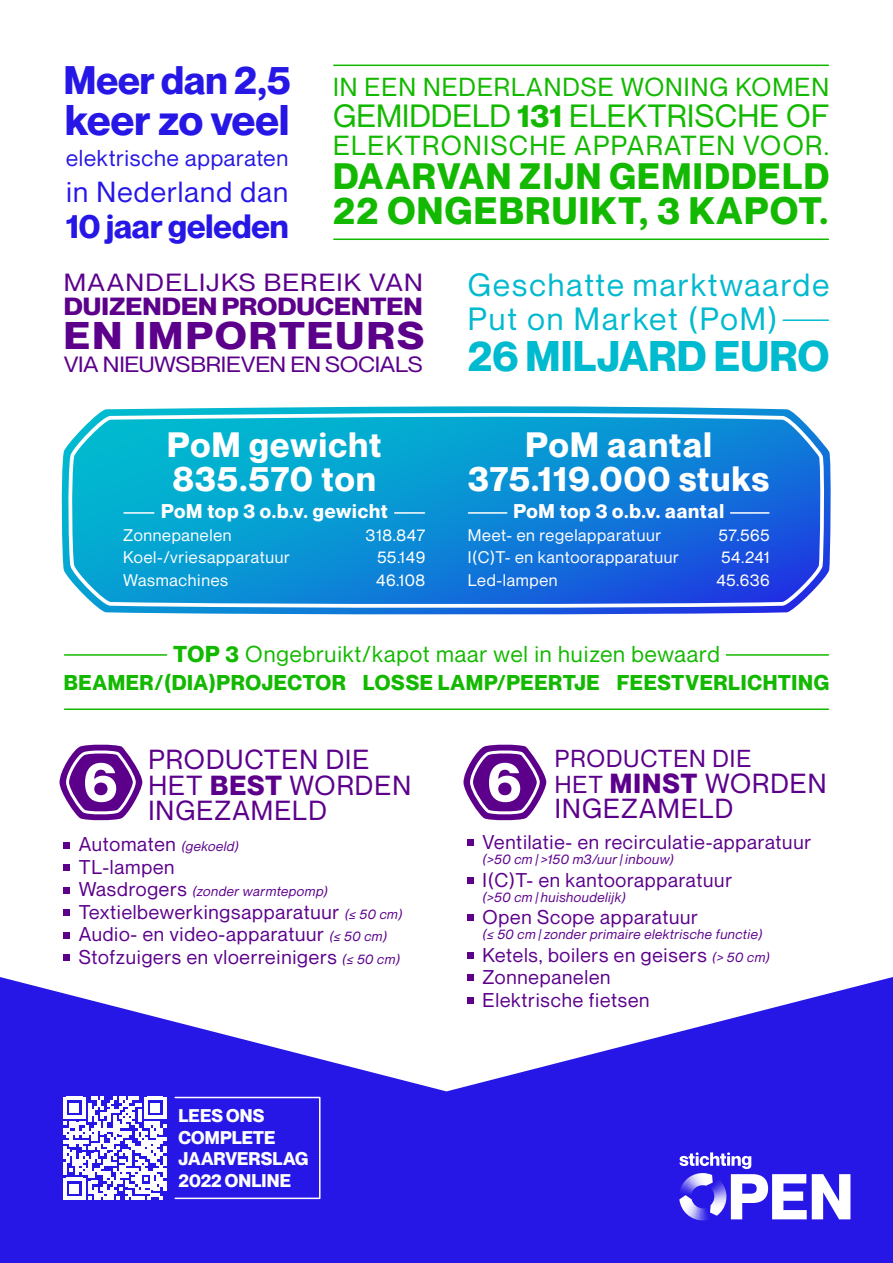
<style>
.page{position:relative;width:893px;height:1263px;background:#2617e6}
.page>*{position:absolute;margin:0;border:0;box-sizing:border-box;transform-origin:0 0}
.t1{font:700 98.4px "Neue Montreal";color:#fff}
.t2{font:700 95.4px "Neue Montreal";color:#fff}
.t3{font:700 54.45px "Neue Montreal";color:#fff}
.t4{font:700 42px "Neue Montreal";letter-spacing:.005em;color:#00bacf}
.t5{font:700 42px "Neue Montreal";color:#2617e6}
.t6{font:700 39px "Neue Montreal";letter-spacing:-.005em;color:#2617e6}
.t7{font:700 37.8px "Neue Montreal";letter-spacing:.055em;color:#5c008c;scale:1.11 1}
.t8{font:700 37.5px "Neue Montreal";letter-spacing:.035em;color:#13b900}
.t9{font:700 36px "Neue Montreal";letter-spacing:.04em;color:#13b900}
.t10{font:700 34.5px/34.5px "Neue Montreal";letter-spacing:.04em;color:#fff}
.t11{font:700 33px "Neue Montreal";color:#2617e6}
.t12{font:31.5px/33.9px "Neue Montreal";letter-spacing:.065em;color:#00bacf}
.t13{font:31.5px "Neue Montreal";letter-spacing:.01em;color:#13b900}
.t14{font:28.5px "Neue Montreal";letter-spacing:.04em;color:#2617e6}
.t15{font:27px/25.5px "Neue Montreal";letter-spacing:.04em;color:#5c008c}
.t16{font:27px "Neue Montreal";letter-spacing:.05em;color:#13b900}
.t17{font:25.5px "Neue Montreal";letter-spacing:.04em;color:#13b900}
.t18{font:24.3px "Neue Montreal";letter-spacing:.045em;color:#5c008c;scale:1.11 1}
.t19{font:700 24.3px "Neue Montreal";letter-spacing:.005em;color:#5c008c;scale:1.11 1}
.t20{font:24px "Neue Montreal";letter-spacing:.04em;color:#5c008c}
.t21{font:22.5px "Neue Montreal";letter-spacing:.04em;color:#13b900}
.t22{font:22.5px "Neue Montreal";letter-spacing:.035em;color:#2617e6}
.t23{font:21.6px "Neue Montreal";letter-spacing:-.015em;color:#5c008c;scale:1.11 1}
.t24{font:700 21px "Neue Montreal";letter-spacing:.03em;color:#13b900}
.t25{font:19.5px/22.5px "Neue Montreal";letter-spacing:.04em;color:#5c008c}
.t26{font:700 19.5px "Neue Montreal";letter-spacing:.04em;color:#fff}
.t27{font:700 18px/21.6px "Neue Montreal";letter-spacing:.005em;color:#fff}
.t28{font:16.5px "Neue Montreal";letter-spacing:.04em;color:#fff}
.t29{font:italic 13.5px "Neue Montreal";letter-spacing:.04em;color:#5c008c}
.s1{font-weight:700}
.s2{font-style:italic;font-size:13.5px}
.s3{font-style:normal;font-size:19.5px}
.s4{font-size:24px}
</style>
<div class="page">
<div style="left:0;top:0;width:893px;height:1091px;background:#fff"></div>
<svg style="left:60px;top:406px;width:772px;height:209px;background:#7db6e9"></svg>
<svg style="left:65px;top:409px;width:761px;height:201px;background:#1891d7"></svg>
<svg style="left:63px;top:1097px;width:103px;height:102px"></svg>
<svg style="left:174px;top:1096px;width:147px;height:104px"></svg>
<svg style="left:679px;top:1152px;width:171px;height:68px"></svg>
<hr style="left:124px;top:512px;width:30px;height:2px;background:#fff">
<hr style="left:395px;top:512px;width:29px;height:2px;background:#fff">
<svg style="left:64px;top:842px;width:6px;height:6px"></svg>
<div style="left:64px;top:864px;width:6px;height:7px;background:#5c008c"></div>
<svg style="left:64px;top:887px;width:6px;height:6px"></svg>
<div style="left:64px;top:909px;width:6px;height:7px;background:#5c008c"></div>
<svg style="left:64px;top:932px;width:6px;height:6px"></svg>
<div style="left:64px;top:954px;width:6px;height:7px;background:#5c008c"></div>
<hr style="left:468px;top:512px;width:39px;height:2px;background:#fff">
<hr style="left:731px;top:512px;width:38px;height:2px;background:#fff">
<svg style="left:468px;top:840px;width:6px;height:6px"></svg>
<svg style="left:468px;top:877px;width:6px;height:6px"></svg>
<svg style="left:468px;top:915px;width:6px;height:6px"></svg>
<svg style="left:468px;top:952px;width:6px;height:6px"></svg>
<svg style="left:468px;top:975px;width:6px;height:6px"></svg>
<svg style="left:468px;top:997px;width:6px;height:6px"></svg>
<hr style="left:65px;top:654px;width:102px;height:2px;background:#13b900">
<hr style="left:726px;top:654px;width:102px;height:2px;background:#13b900">
<hr style="left:65px;top:708px;width:763px;height:2px;background:#13b900">
<hr style="left:783px;top:319px;width:45px;height:2px;background:#00bacf">
<svg style="left:59px;top:744px;width:84px;height:77px;background:#9154b2"></svg>
<svg style="left:463px;top:744px;width:83px;height:77px;background:#9052b1"></svg>
<hr style="left:334px;top:238px;width:494px;height:2px;background:#13b900">
<hr style="left:334px;top:65px;width:494px;height:1px;background:#13b900">
<h3 class="t6" style="left:64px;top:56px;width:228px">Meer dan 2,5</h3>
<h3 class="t5" style="left:65px;top:94px;width:226px">keer zo veel</h3>
<p class="t22" style="left:66px;top:144px;width:224px">elektrische apparaten</p>
<h3 class="t14" style="left:66px;top:174px;width:224px">in Nederland dan</h3>
<h3 class="t11" style="left:66px;top:206px;width:224px">10 jaar geleden</h3>
<h3 class="t17" style="left:333px;top:72px;width:498px">IN EEN NEDERLANDSE WONING KOMEN</h3>
<h3 class="t13" style="left:333px;top:97px;width:498px">GEMIDDELD <span class="s1">131</span> ELEKTRISCHE OF</h3>
<h3 class="t16" style="left:333px;top:129px;width:498px">ELEKTRONISCHE APPARATEN VOOR.</h3>
<h3 class="t9" style="left:333px;top:154px;width:498px">DAARVAN ZIJN GEMIDDELD</h3>
<h3 class="t8" style="left:333px;top:188px;width:497px">22 ONGEBRUIKT, 3 KAPOT.</h3>
<p class="t18" style="left:64px;top:268px;width:325px">MAANDELIJKS BEREIK VAN</p>
<p class="t19" style="left:64px;top:291px;width:325px">DUIZENDEN PRODUCENTEN</p>
<h3 class="t7" style="left:64px;top:313px;width:326px">EN IMPORTEURS</h3>
<p class="t23" style="left:64px;top:351px;width:325px">VIA NIEUWSBRIEVEN EN SOCIALS</p>
<h3 class="t10" style="left:167px;top:427px;width:216px">PoM gewicht<br>835.570 ton</h3>
<p class="t26" style="left:161px;top:499px;width:228px">PoM top 3 o.b.v. gewicht</p>
<p class="t28" style="left:123px;top:525px;width:110px">Zonnepanelen</p>
<p class="t28" style="left:366px;top:525px;width:61px">318.847</p>
<p class="t28" style="left:123px;top:547px;width:168px">Koel-/vriesapparatuur</p>
<p class="t28" style="left:377px;top:547px;width:49px">55.149</p>
<p class="t28" style="left:123px;top:570px;width:106px">Wasmachines</p>
<p class="t28" style="left:376px;top:570px;width:51px">46.108</p>
<h3 class="t12" style="left:468px;top:268px;width:363px">Geschatte marktwaarde<br>Put on Market (PoM)</h3>
<h3 class="t4" style="left:468px;top:330px;width:363px">26 MILJARD EURO</h3>
<h3 class="t10" style="left:468px;top:427px;width:303px;text-align:center">PoM aantal<br>375.119.000 stuks</h3>
<p class="t26" style="left:513px;top:499px;width:212px">PoM top 3 o.b.v. aantal</p>
<p class="t28" style="left:468px;top:525px;width:195px">Meet- en regelapparatuur</p>
<p class="t28" style="left:719px;top:525px;width:52px">57.565</p>
<p class="t28" style="left:468px;top:547px;width:213px">I(C)T- en kantoorapparatuur</p>
<p class="t28" style="left:721px;top:547px;width:50px">54.241</p>
<p class="t28" style="left:468px;top:570px;width:91px">Led-lampen</p>
<p class="t28" style="left:716px;top:570px;width:55px">45.636</p>
<p class="t21" style="left:173px;top:640px;width:548px"><span class="s1">TOP 3</span> Ongebruikt/kapot maar wel in huizen bewaard</p>
<p class="t24" style="left:64px;top:669px;width:767px">BEAMER/(DIA)PROJECTOR LOSSE LAMP/PEERTJE FEESTVERLICHTING</p>
<h2 class="t2" style="left:466px;top:725px;width:59px">5</h2>
<p class="t20" style="left:555px;top:744px;width:198px">PRODUCTEN DIE</p>
<h1 class="t1" style="left:63px;top:725px;width:61px">5</h1>
<h3 class="t15" style="left:148px;top:747px;width:264px">PRODUCTEN DIE<br>HET <span class="s1">BEST</span> WORDEN<br>INGEZAMELD</h3>
<p class="t25" style="left:79px;top:833px;width:162px">Automaten <span class="s2">(gekoeld)<br></span>TL-lampen</p>
<p class="t29" style="left:79px;top:883px;width:251px"><span class="s3">Wasdrogers</span> (zonder warmtepomp)</p>
<p class="t25" style="left:79px;top:901px;width:325px">Textielbewerkingsapparatuur <span class="s2">(≤ 50 cm)<br></span>Audio- en video-apparatuur <span class="s2">(≤ 50 cm)<br></span>Stofzuigers en vloerreinigers <span class="s2">(≤ 50 cm)</span></p>
<h3 class="t3" style="left:84px;top:748px;width:35px">6</h3>
<h3 class="t3" style="left:488px;top:748px;width:35px">6</h3>
<h3 class="t15" style="left:555px;top:770px;width:273px"><span class="s4">HET</span> <span class="s1">MINST</span> WORDEN<br>INGEZAMELD</h3>
<p class="t25" style="left:483px;top:831px;width:330px">Ventilatie- en recirculatie-apparatuur</p>
<p class="t29" style="left:483px;top:851px;width:193px">(&gt;50 cm | &gt;150 m3/uur | inbouw)</p>
<p class="t25" style="left:483px;top:868px;width:251px">I(C)T- en kantoorapparatuur</p>
<p class="t29" style="left:483px;top:888px;width:145px">(&gt;50 cm | huishoudelijk)</p>
<p class="t25" style="left:483px;top:906px;width:217px">Open Scope apparatuur</p>
<p class="t29" style="left:483px;top:926px;width:281px">(≤ 50 cm | zonder primaire elektrische functie)</p>
<p class="t25" style="left:483px;top:943px;width:289px">Ketels, boilers en geisers <span class="s2">(&gt; 50 cm)<br></span>Zonnepanelen<br>Elektrische fietsen</p>
<p class="t27" style="left:179px;top:1105px;width:131px">LEES ONS<br>COMPLETE<br>JAARVERSLAG<br>2022 ONLINE</p>
</div>
